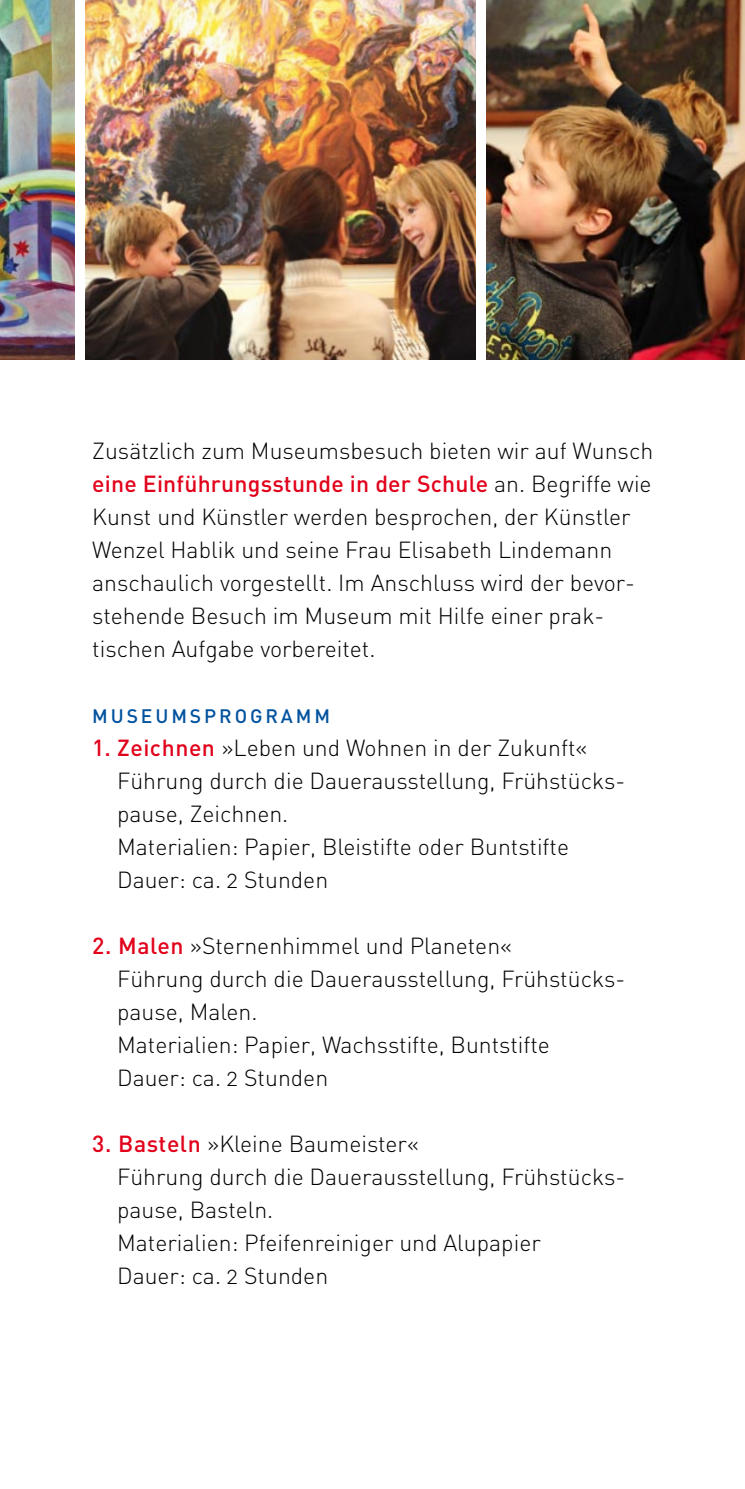
<style>
.page{position:relative;width:745px;height:1489px;background:#fff}
.page>*{position:absolute;margin:0;border:0;box-sizing:border-box;transform-origin:0 0}
.t1{font:23px/33px "DIN Light Alternate";color:#000}
.t2{font:500 23px "DIN";letter-spacing:.01em;color:#e2001a}
.t3{font:500 19.25px "DIN";letter-spacing:.15em;color:#00519e}
.s1{font-family:"DIN Light Alternate";font-weight:400;color:#000}
.s2{font-family:"DIN";font-weight:500;color:#e2001a}
</style>
<div class="page">
<img style="left:0;top:0;width:74px;height:359px">
<img style="left:85px;top:0;width:390px;height:359px">
<img style="left:486px;top:0;width:258px;height:359px">
<p class="t1" style="left:92px;top:434px;width:562px">Zusätzlich zum Museumsbesuch bieten wir auf Wunsch</p>
<p class="t2" style="left:92px;top:469px;width:560px">eine Einführungsstunde in der Schule <span class="s1">an. Begriffe wie</span></p>
<p class="t1" style="left:92px;top:500px;width:544px">Kunst und Künstler werden besprochen, der Künstler Wenzel Hablik und seine Frau Elisabeth Lindemann anschaulich vorgestellt. Im Anschluss wird der bevor&shy;stehende Besuch im Museum mit Hilfe einer prak&shy;tischen Aufgabe vorbereitet.</p>
<p class="t3" style="left:92px;top:703px;width:220px">Museumsprogramm</p>
<p class="t1" style="left:117px;top:731px;width:509px;text-indent:-25px"><span class="s2">1. Zeichnen</span> »Leben und Wohnen in der Zukunft« Führung durch die Dauerausstellung, Frühstücks&shy;pause, Zeichnen.<br>Materialien: Papier, Bleistifte oder Buntstifte Dauer: ca. 2 Stunden</p>
<p class="t1" style="left:117px;top:929px;width:509px;text-indent:-25px"><span class="s2">2. Malen</span> »Sternenhimmel und Planeten«<br>Führung durch die Dauerausstellung, Frühstücks&shy;pause, Malen.<br>Materialien: Papier, Wachsstifte, Buntstifte<br>Dauer: ca. 2 Stunden</p>
<p class="t1" style="left:117px;top:1127px;width:509px;text-indent:-25px"><span class="s2">3. Basteln</span> »Kleine Baumeister«<br>Führung durch die Dauerausstellung, Frühstücks&shy;pause, Basteln.<br>Materialien: Pfeifenreiniger und Alupapier<br>Dauer: ca. 2 Stunden</p>
</div>
